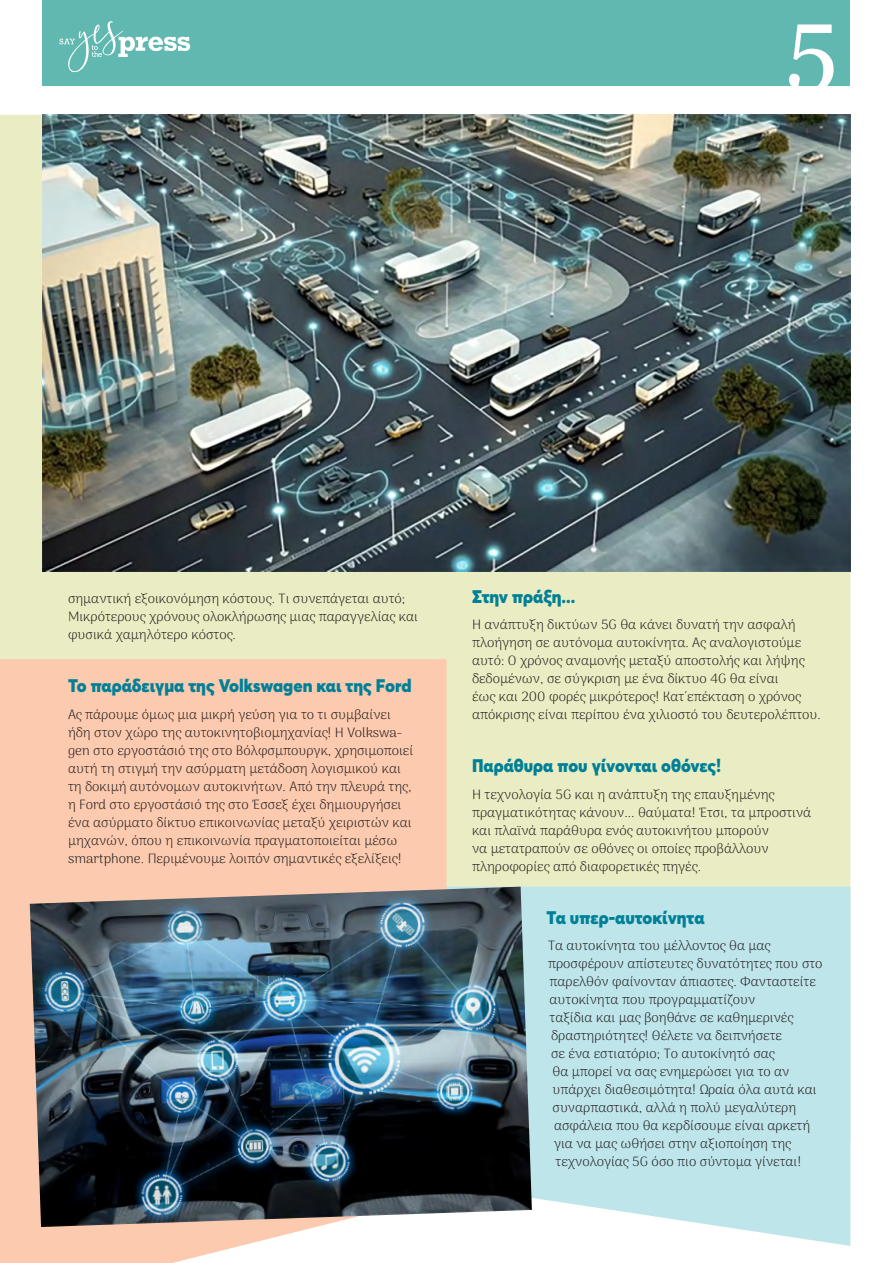
<style>
.page{position:relative;width:893px;height:1263px;background:#fff}
.page>*{position:absolute;margin:0;border:0;box-sizing:border-box;transform-origin:0 0}
.t1{font:97.5px "Georgia";color:#fff}
.t2{font:900 18px "Averta";color:#008097;scale:.95 1}
.t3{font:100 13.5px/18px "Arima";color:#231f20}
</style>
<div class="page">
<div style="left:0;top:115px;width:850px;height:772px;background:#eaedc3"></div>
<div style="left:43px;top:0;width:807px;height:85px;background:#61b8b0"></div>
<svg style="left:60px;top:21px;width:130px;height:51px"></svg>
<div style="left:532px;top:887px;width:318px;height:359px;background:#bee5ea"></div>
<div style="left:0;top:659px;width:446px;height:604px;background:#fccaae"></div>
<img style="left:43px;top:115px;width:807px;height:457px">
<img style="left:30px;top:887px;width:502px;height:340px">
<h1 class="t1" style="left:786px;top:-29px;width:53px">5</h1>
<p class="t3" style="left:68px;top:590px;width:351px">σημαντική εξοικονόμηση κόστους. Τι συνεπάγεται αυτό;<br>Μικρότερους χρόνους ολοκλήρωσης μιας παραγγελίας και φυσικά χαμηλότερο κόστος.</p>
<h2 class="t2" style="left:68px;top:674px;width:363px">Το παράδειγμα της Volkswagen και της Ford</h2>
<p class="t3" style="left:68px;top:705px;width:347px">Aς πάρουμε όμως μια μικρή γεύση για το τι συμβαίνει ήδη στον χώρο της αυτοκινητοβιομηχανίας! Η Volkswa&shy;gen στο εργοστάσιό της στο Βόλφσμπουργκ, χρησιμοποιεί αυτή τη στιγμή την ασύρματη μετάδοση λογισμικού και τη δοκιμή αυτόνομων αυτοκινήτων. Από την πλευρά της, η Ford στο εργοστάσιό της στο Έσσεξ έχει δημιουργήσει ένα ασύρματο δίκτυο επικοινωνίας μεταξύ χειριστών και μηχανών, όπου η επικοινωνία πραγματοποιείται μέσω smartphone. Περιμένουμε λοιπόν σημαντικές εξελίξεις!</p>
<h2 class="t2" style="left:472px;top:585px;width:110px">Στην πράξη...</h2>
<p class="t3" style="left:472px;top:616px;width:350px">Η ανάπτυξη δικτύων 5G θα κάνει δυνατή την ασφαλή πλοήγηση σε αυτόνομα αυτοκίνητα. Ας αναλογιστούμε αυτό: Ο χρόνος αναμονής μεταξύ αποστολής και λήψης δεδομένων, σε σύγκριση με ένα δίκτυο 4G θα είναι<br>έως και 200 φορές μικρότερος! Κατ΄επέκταση ο χρόνος απόκρισης είναι περίπου ένα χιλιοστό του δευτερολέπτου.</p>
<h2 class="t2" style="left:472px;top:754px;width:264px">Παράθυρα που γίνονται οθόνες!</h2>
<p class="t3" style="left:472px;top:785px;width:341px">Η τεχνολογία 5G και η ανάπτυξη της επαυξημένης πραγματικότητας κάνουν... θαύματα! Έτσι, τα μπροστινά και πλαϊνά παράθυρα ενός αυτοκινήτου μπορούν<br>να μετατραπούν σε οθόνες οι οποίες προβάλλουν πληροφορίες από διαφορετικές πηγές.</p>
<h2 class="t2" style="left:547px;top:906px;width:168px">Τα υπερ-αυτοκίνητα</h2>
<p class="t3" style="left:548px;top:937px;width:224px">Τα αυτοκίνητα του μέλλοντος θα μας</p>
<p class="t3" style="left:548px;top:955px;width:276px">προσφέρουν απίστευτες δυνατότητες που στο</p>
<p class="t3" style="left:550px;top:973px;width:268px">παρελθόν φαίνονταν άπιαστες. Φανταστείτε</p>
<p class="t3" style="left:550px;top:991px;width:207px">αυτοκίνητα που προγραμματίζουν</p>
<p class="t3" style="left:550px;top:1009px;width:245px">ταξίδια και μας βοηθάνε σε καθημερινές</p>
<p class="t3" style="left:551px;top:1027px;width:232px">δραστηριότητες! Θέλετε να δειπνήσετε</p>
<p class="t3" style="left:551px;top:1045px;width:225px">σε ένα εστιατόριο; Το αυτοκίνητό σας</p>
<p class="t3" style="left:553px;top:1063px;width:238px">θα μπορεί να σας ενημερώσει για το αν</p>
<p class="t3" style="left:553px;top:1081px;width:266px">υπάρχει διαθεσιμότητα! Ωραία όλα αυτά και</p>
<p class="t3" style="left:553px;top:1099px;width:245px">συναρπαστικά, αλλά η πολύ μεγαλύτερη</p>
<p class="t3" style="left:554px;top:1117px;width:258px">ασφάλεια που θα κερδίσουμε είναι αρκετή</p>
<p class="t3" style="left:554px;top:1135px;width:238px">για να μας ωθήσει στην αξιοποίηση της</p>
<p class="t3" style="left:556px;top:1153px;width:247px">τεχνολογίας 5G όσο πιο σύντομα γίνεται!</p>
</div>
